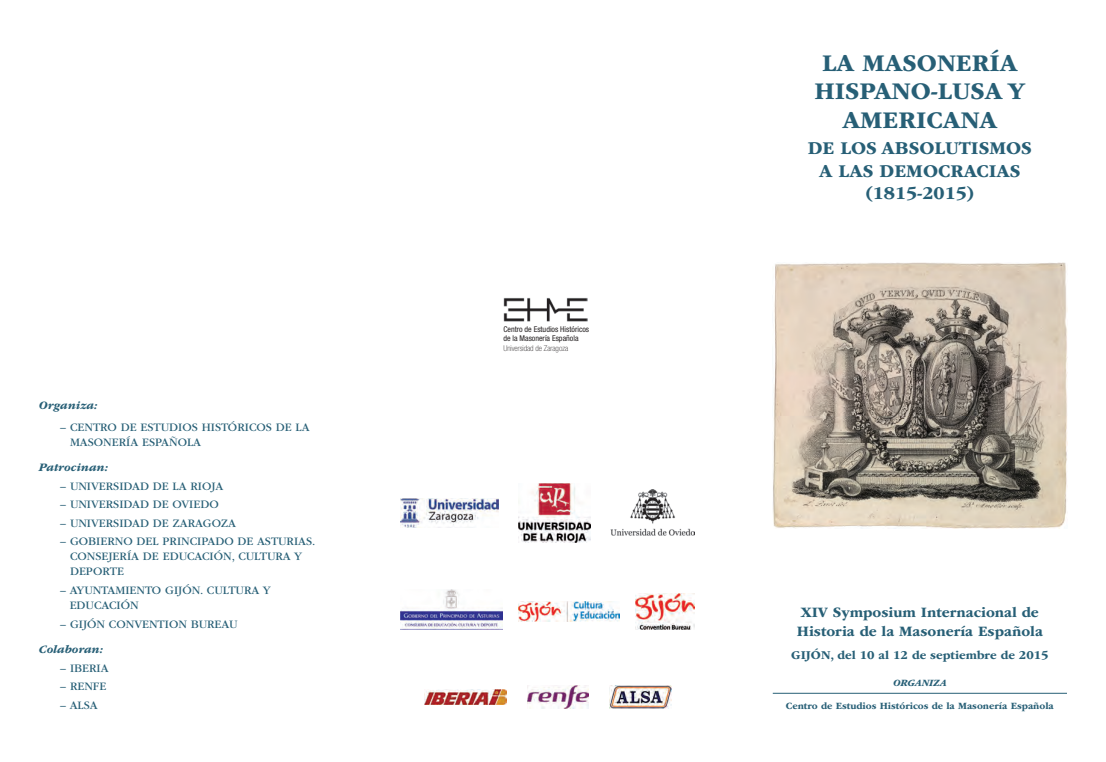
<style>
.page{position:relative;width:1106px;height:762px;background:#fff}
.page>*{position:absolute;margin:0;border:0;box-sizing:border-box;transform-origin:0 0}
.t1{font:700 25px/28.8px "ITC Garamond Std";color:#275f76;text-align:center}
.t2{font:700 18.75px/22.5px "ITC Garamond Std";color:#275f76;text-align:center}
.t3{font:700 15px/18.8px "ITC Garamond Std";color:#275f76}
.t4{font:700 12.5px "ITC Garamond Std";color:#275f76}
.t5{font:11.88px/15px "ITC Garamond Std";color:#275f76}
.t6{font:italic 700 11.88px "ITC Garamond Std";color:#275f76}
.t7{font:700 10px "ITC Garamond Std";color:#275f76}
.t8{font:italic 700 10px "ITC Garamond Std";color:#275f76}
.t9{font:condensed 8px/9.5px "Helvetica Neue LT Std";color:#231f20}
.s1{font-weight:100}
</style>
<div class="page">
<hr style="left:772px;top:693px;width:295px;height:1px;background:#275f76">
<img style="left:773px;top:262px;width:294px;height:266px">
<img style="left:400px;top:590px;width:102px;height:39px">
<img style="left:518px;top:601px;width:102px;height:20px">
<img style="left:635px;top:593px;width:59px;height:36px">
<img style="left:400px;top:498px;width:99px;height:29px">
<img style="left:518px;top:484px;width:72px;height:58px">
<img style="left:610px;top:490px;width:84px;height:46px">
<img style="left:424px;top:690px;width:82px;height:14px">
<img style="left:527px;top:685px;width:62px;height:24px">
<img style="left:609px;top:685px;width:62px;height:23px">
<img style="left:503px;top:298px;width:84px;height:24px">
<p class="t6" style="left:39px;top:398px;width:60px">Organiza:</p>
<p class="t5" style="left:70px;top:419px;width:241px;text-indent:-10px">– CENTRO DE ESTUDIOS HISTÓRICOS DE LA<br>MASONERÍA ESPAÑOLA</p>
<p class="t6" style="left:39px;top:461px;width:71px">Patrocinan:</p>
<p class="t5" style="left:60px;top:479px;width:165px">– UNIVERSIDAD DE LA RIOJA</p>
<p class="t5" style="left:60px;top:497px;width:160px">– UNIVERSIDAD DE OVIEDO</p>
<p class="t5" style="left:60px;top:516px;width:177px">– UNIVERSIDAD DE ZARAGOZA</p>
<p class="t5" style="left:70px;top:534px;width:247px;text-indent:-10px">– GOBIERNO DEL PRINCIPADO DE ASTURIAS.<br>CONSEJERÍA DE EDUCACIÓN, CULTURA Y<br>DEPORTE</p>
<p class="t5" style="left:70px;top:583px;width:202px;text-indent:-9px">– AYUNTAMIENTO GIJÓN. CULTURA Y<br>EDUCACIÓN</p>
<p class="t5" style="left:60px;top:616px;width:179px">– GIJÓN CONVENTION BUREAU</p>
<p class="t6" style="left:39px;top:643px;width:66px">Colaboran:</p>
<p class="t5" style="left:60px;top:660px;width:50px">– IBERIA</p>
<p class="t5" style="left:60px;top:679px;width:48px">– RENFE</p>
<p class="t5" style="left:60px;top:698px;width:39px">– ALSA</p>
<p class="t9" style="left:503px;top:324px;width:87px">Centro de Estudios Históricos de la Masonería Española<br><span class="s1">Universidad de Zaragoza</span></p>
<p class="t1" style="left:814px;top:48px;width:212px">LA MASONERÍA<br>HISPANO-LUSA Y<br>AMERICANA</p>
<p class="t2" style="left:807px;top:137px;width:226px">DE LOS ABSOLUTISMOS<br>A LAS DEMOCRACIAS (1815-2015)</p>
<p class="t3" style="left:797px;top:603px;width:247px">XIV Symposium Internacional de<br>Historia de la Masonería Española</p>
<p class="t4" style="left:791px;top:648px;width:259px">GIJÓN, del 10 al 12 de septiembre de 2015</p>
<p class="t8" style="left:893px;top:677px;width:55px">ORGANIZA</p>
<p class="t7" style="left:786px;top:700px;width:269px">Centro de Estudios Históricos de la Masonería Española</p>
</div>
